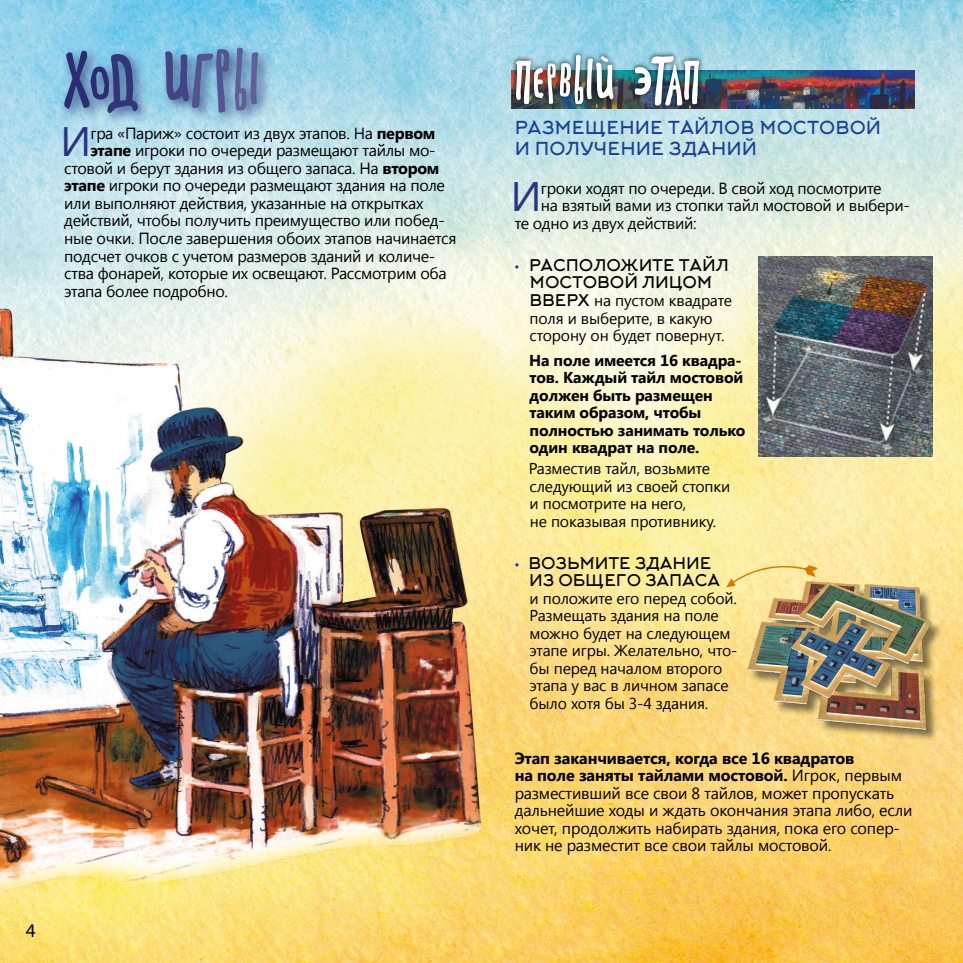
<style>
.page{position:relative;width:963px;height:963px;background:#fff}
.page>*{position:absolute;margin:0;border:0;box-sizing:border-box;transform-origin:0 0}
.t1{font:41.12px "Segoe UI";color:#283583}
.t2{font:19.25px "Myriad Pro";color:#000}
.t3{font:17.5px/21px "Arkhip";color:#164194}
.t4{font:16.1px/17.5px "Segoe UI";letter-spacing:-.02em;color:#000}
.t5{font:15.75px/17.5px "Segoe UI";letter-spacing:-.01em;color:#000}
.t6{font:700 15.75px/17.5px "Segoe UI";letter-spacing:-.01em;color:#000}
.t7{font:15.75px/17.5px "Arkhip";letter-spacing:-.01em;color:#000;text-align:center}
.s1{font-weight:700}
.s2{font-family:"Myriad Pro";color:#164194}
.s3{font-family:"Arkhip"}
</style>
<div class="page">
<img style="left:0;top:0;width:962px;height:962px">
<img style="left:704px;top:70px;width:210px;height:38px">
<img style="left:745px;top:549px;width:203px;height:208px">
<img style="left:758px;top:256px;width:174px;height:200px">
<svg style="left:726px;top:562px;width:91px;height:25px;background:#f5dd90"></svg>
<img style="left:0;top:266px;width:486px;height:671px">
<div style="left:59px;top:42px;width:214px;height:85px;background:#20286d;opacity:.76"></div>
<svg style="left:64px;top:51px;width:75px;height:62px;background:#5a79a8"></svg>
<svg style="left:235px;top:48px;width:23px;height:62px"></svg>
<svg style="left:165px;top:49px;width:64px;height:64px;background:#6886b3"></svg>
<div style="left:511px;top:50px;width:193px;height:61px;background:#000;opacity:.89"></div>
<img style="left:634px;top:56px;width:65px;height:50px">
<img style="left:515px;top:55px;width:98px;height:50px">
<h1 class="t1" style="left:60px;top:113px;width:32px">И</h1>
<p class="t4" style="left:90px;top:124px;width:346px">гра «Париж» состоит из двух этапов. На <span class="s1">первом</span></p>
<p class="t4" style="left:90px;top:141px;width:346px"><span class="s1">этапе</span> игроки по очереди размещают тайлы мо-</p>
<p class="t4" style="left:64px;top:159px;width:376px">стовой и берут здания из общего запаса. На <span class="s1">втором</span></p>
<p class="t4" style="left:64px;top:176px;width:382px"><span class="s1">этапе</span> игроки по очереди размещают здания на поле</p>
<p class="t4" style="left:64px;top:194px;width:360px">или выполняют действия, указанные на открытках</p>
<p class="t4" style="left:64px;top:211px;width:382px">действий, чтобы получить преимущество или побед-</p>
<p class="t4" style="left:64px;top:229px;width:393px">ные очки. После завершения обоих этапов начинается</p>
<p class="t4" style="left:64px;top:246px;width:372px">подсчет очков с учетом размеров зданий и количе-</p>
<p class="t4" style="left:64px;top:264px;width:384px">ства фонарей, которые их освещают. Рассмотрим оба</p>
<p class="t4" style="left:64px;top:281px;width:165px">этапа более подробно.</p>
<p class="t2" style="left:26px;top:918px;width:11px">4</p>
<p class="t3" style="left:514px;top:118px;width:368px">РАЗМЕЩЕНИЕ ТАЙЛОВ МОСТОВОЙ<br>И ПОЛУЧЕНИЕ ЗДАНИЙ</p>
<h1 class="t1" style="left:511px;top:168px;width:32px">И</h1>
<p class="t4" style="left:541px;top:179px;width:342px">гроки ходят по очереди. В свой ход посмотрите</p>
<p class="t4" style="left:541px;top:196px;width:370px">на взятый вами из стопки тайл мостовой и выбери-</p>
<p class="t4" style="left:514px;top:214px;width:183px">те одно из двух действий:</p>
<p class="t7" style="left:514px;top:257px;width:216px"><span class="s2">•</span> РАСПОЛОЖИТЕ ТАЙЛ<br>МОСТОВОЙ ЛИЦОМ</p>
<p class="t5" style="left:529px;top:291px;width:204px"><span class="s3">ВВЕРХ</span> на пустом квадрате поля и выберите, в какую сторону он будет повернут.</p>
<p class="t6" style="left:529px;top:350px;width:218px">На поле имеется 16 квадра&shy;тов. Каждый тайл мостовой должен быть размещен таким образом, чтобы полностью занимать только один квадрат на поле.</p>
<p class="t5" style="left:528px;top:459px;width:203px">Разместив тайл, возьмите следующий из своей стопки и посмотрите на него,<br>не показывая противнику.</p>
<p class="t7" style="left:529px;top:554px;width:192px;text-align:left;text-indent:-15px"><span class="s2">•</span> ВОЗЬМИТЕ ЗДАНИЕ<br>ИЗ ОБЩЕГО ЗАПАСА</p>
<p class="t5" style="left:529px;top:588px;width:209px">и положите его перед собой.<br>Размещать здания на поле можно будет на следующем этапе игры. Желательно, что&shy;бы перед началом второго этапа у вас в личном запасе было хотя бы 3-4 здания.</p>
<p class="t4" style="left:514px;top:748px;width:399px"><span class="s1">Этап заканчивается, когда все 16 квадратов<br>на поле заняты тайлами мостовой.</span> Игрок, первым разместивший все свои 8 тайлов, может пропускать дальнейшие ходы и ждать окончания этапа либо, если хочет, продолжить набирать здания, пока его сопер&shy;ник не разместит все свои тайлы мостовой.</p>
</div>
